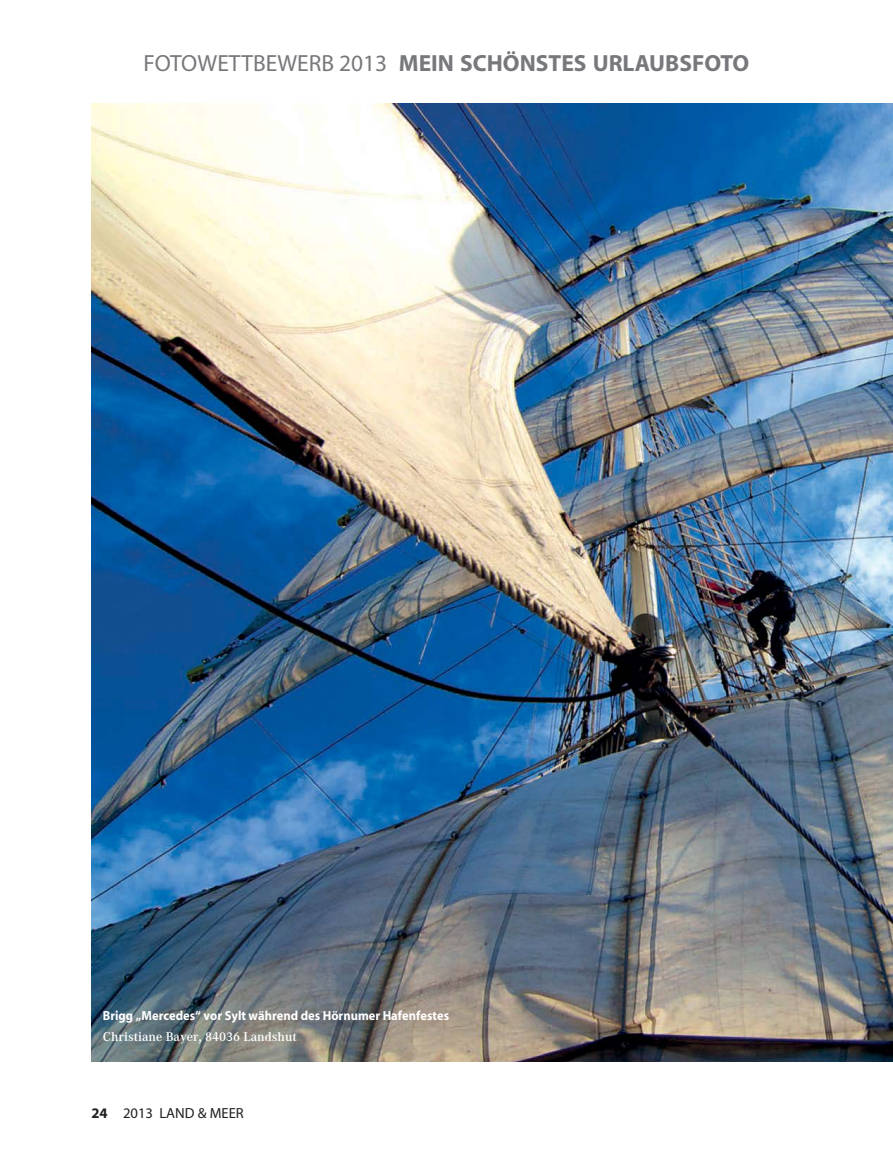
<style>
.page{position:relative;width:893px;height:1161px;background:#fff}
.page>*{position:absolute;margin:0;border:0;box-sizing:border-box;transform-origin:0 0}
.t1{font:700 23.4px "Myriad";color:#77787b}
.t2{font:14.7px "Myriad";color:#231f20}
.t3{font:700 13.2px "Myriad";color:#fff;scale:.95 1}
.t4{font:600 13.2px "Corporate A";color:#fff}
.s1{font-weight:400}
.s2{font-weight:700}
</style>
<div class="page">
<img style="left:91px;top:104px;width:802px;height:958px">
<h1 class="t1" style="left:143px;top:55px;width:607px"><span class="s1">FOTOWETTBEWERB 2013</span> MEIN SCHÖNSTES URLAUBSFOTO</h1>
<p class="t3" style="left:103px;top:1011px;width:366px">Brigg „Mercedes“ vor Sylt während des Hörnumer Hafenfestes</p>
<p class="t4" style="left:103px;top:1031px;width:195px">Christiane Bayer, 84036 Landshut</p>
<p class="t2" style="left:91px;top:1108px;width:154px"><span class="s2">24</span> 2013 LAND &amp; MEER</p>
</div>
